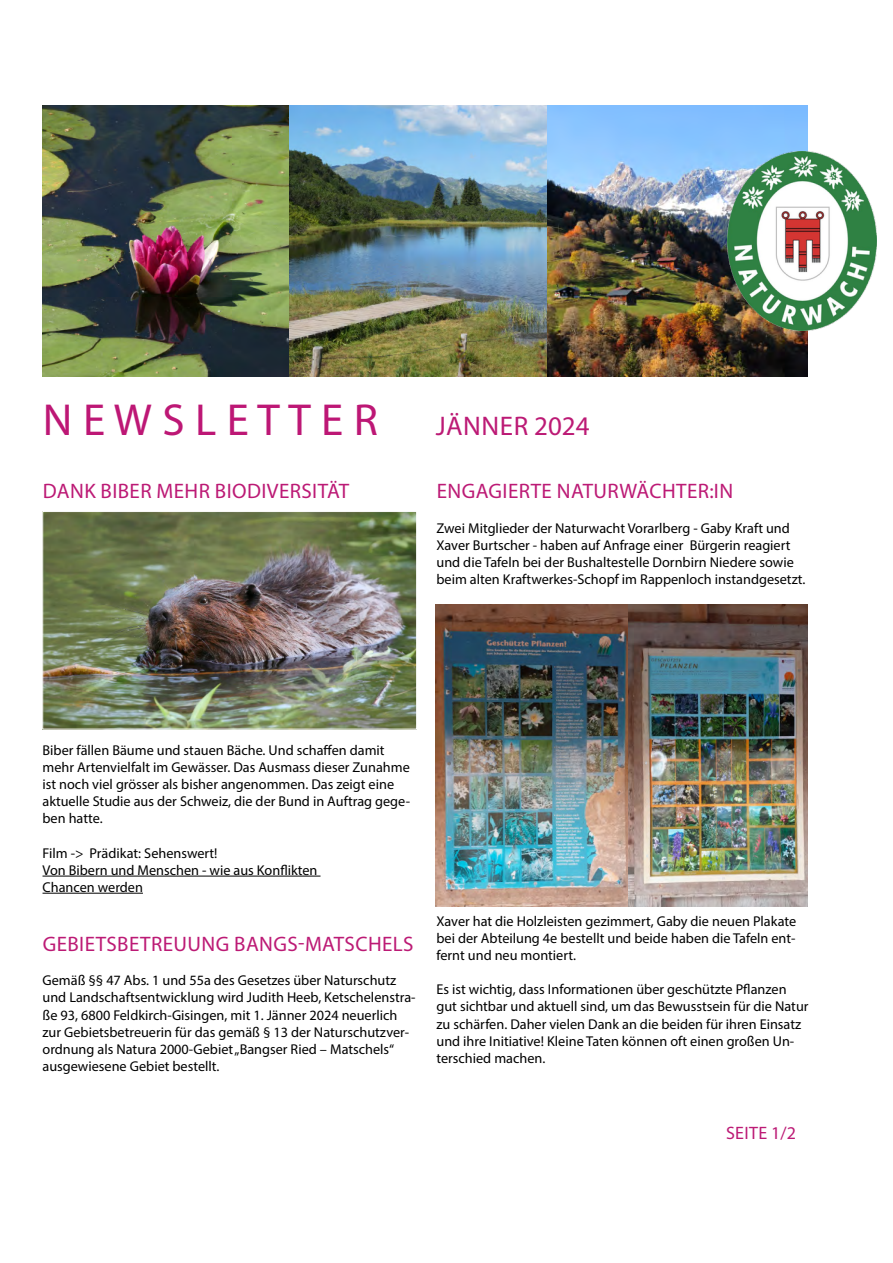
<style>
.page{position:relative;width:893px;height:1263px;background:#fff}
.page>*{position:absolute;margin:0;border:0;box-sizing:border-box;transform-origin:0 0}
.t1{font:45px "Myriad Pro";color:#bd1775}
.t2{font:27px "Myriad Pro";letter-spacing:.02em;color:#bc1a75}
.t3{font:21px "Myriad Pro";letter-spacing:.02em;color:#bc1a75}
.t4{font:18px "Myriad Pro";letter-spacing:.02em;color:#bc1a75}
.t5{font:14.25px/17.1px "Myriad Pro";color:#000}
</style>
<div class="page">
<img style="left:43px;top:105px;width:505px;height:271px">
<hr style="left:43px;top:876px;width:278px;height:1px;background:#000">
<hr style="left:43px;top:893px;width:100px;height:1px;background:#000">
<img style="left:435px;top:605px;width:372px;height:302px">
<img style="left:45px;top:513px;width:370px;height:214px">
<div style="left:43px;top:511px;width:374px;height:218px;border:1px solid #fff"></div>
<img style="left:548px;top:105px;width:259px;height:271px">
<img style="left:727px;top:151px;width:149px;height:179px">
<h1 class="t1" style="left:43px;top:392px;width:337px">N E W S L E T T E R</h1>
<h2 class="t2" style="left:436px;top:409px;width:155px">JÄNNER 2024</h2>
<h3 class="t3" style="left:43px;top:478px;width:308px">DANK BIBER MEHR BIODIVERSITÄT</h3>
<h3 class="t3" style="left:437px;top:478px;width:298px">ENGAGIERTE NATURWÄCHTER:IN</h3>
<p class="t5" style="left:436px;top:519px;width:370px">Zwei Mitglieder der Naturwacht Vorarlberg - Gaby Kraft und Xaver Burtscher - haben auf Anfrage einer Bürgerin reagiert und die Tafeln bei der Bushaltestelle Dornbirn Niedere sowie beim alten Kraftwerkes-Schopf im Rappenloch instandgesetzt.</p>
<p class="t5" style="left:43px;top:741px;width:369px">Biber fällen Bäume und stauen Bäche. Und schaffen damit mehr Artenvielfalt im Gewässer. Das Ausmass dieser Zunahme ist noch viel grösser als bisher angenommen. Das zeigt eine aktuelle Studie aus der Schweiz, die der Bund in Auftrag gege&shy;ben hatte.</p>
<p class="t5" style="left:43px;top:844px;width:276px">Film -&gt; Prädikat: Sehenswert!<br>Von Bibern und Menschen - wie aus Konflikten<br>Chancen werden</p>
<h3 class="t3" style="left:43px;top:931px;width:372px">GEBIETSBETREUUNG BANGS-MATSCHELS</h3>
<p class="t5" style="left:43px;top:972px;width:375px">Gemäß §§ 47 Abs. 1 und 55a des Gesetzes über Naturschutz und Landschaftsentwicklung wird Judith Heeb, Ketschelenstra&shy;ße 93, 6800 Feldkirch-Gisingen, mit 1. Jänner 2024 neuerlich zur Gebietsbetreuerin für das gemäß § 13 der Naturschutzver&shy;ordnung als Natura 2000-Gebiet „Bangser Ried – Matschels“ ausgewiesene Gebiet bestellt.</p>
<p class="t5" style="left:436px;top:912px;width:361px;text-align:justify">Xaver hat die Holzleisten gezimmert, Gaby die neuen Plakate bei der Abteilung 4e bestellt und beide haben die Tafeln ent&shy;fernt und neu montiert.</p>
<p class="t5" style="left:436px;top:981px;width:373px">Es ist wichtig, dass Informationen über geschützte Pflanzen gut sichtbar und aktuell sind, um das Bewusstsein für die Natur zu schärfen. Daher vielen Dank an die beiden für ihren Einsatz und ihre Initiative! Kleine Taten können oft einen großen Un&shy;terschied machen.</p>
<p class="t4" style="left:726px;top:1122px;width:71px">SEITE 1/2</p>
</div>
